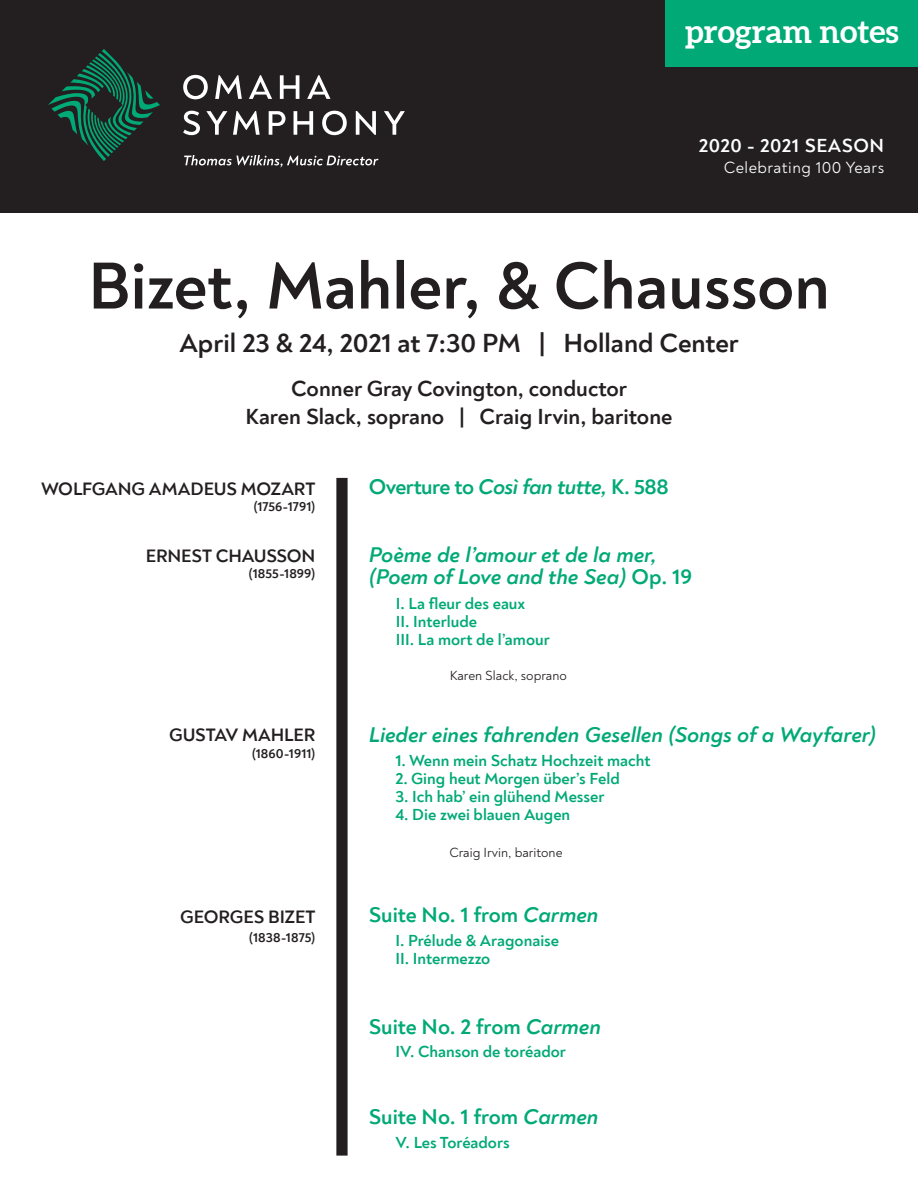
<style>
.page{position:relative;width:918px;height:1188px;background:#fff}
.page>*{position:absolute;margin:0;border:0;box-sizing:border-box;transform-origin:0 0}
.t1{font:700 67.5px "Noah";color:#231f20}
.t2{font:700 32.25px "Aleo";color:#fff}
.t3{font:700 27px "Noah";color:#231f20}
.t4{font:700 22.5px/28.5px "Noah";color:#231f20;text-align:center}
.t5{font:italic 700 21.9px/22.5px "Noah";color:#00a976}
.t6{font:700 21.9px "Noah";letter-spacing:-.005em;color:#00a976}
.t7{font:700 21.9px "Noah";letter-spacing:-.025em;color:#00a976}
.t8{font:700 19.5px "Noah";letter-spacing:.03em;color:#fff}
.t9{font:700 18.6px "Noah";letter-spacing:-.01em;color:#231f20}
.t10{font:700 16.5px/18px "Noah";color:#00a976}
.t11{font:16.5px "Noah";letter-spacing:.03em;color:#fff}
.t12{font:700 13.5px "Noah";letter-spacing:.005em;color:#231f20}
.t13{font:13.5px "Noah";color:#231f20}
.s1{font-style:italic}
.s2{font-style:normal}
</style>
<div class="page">
<div style="left:0;top:0;width:918px;height:212px;background:#231f20"></div>
<svg style="left:48px;top:49px;width:112px;height:112px"></svg>
<svg style="left:183px;top:111px;width:17px;height:24px"></svg>
<svg style="left:233px;top:111px;width:27px;height:24px"></svg>
<svg style="left:269px;top:111px;width:17px;height:24px"></svg>
<svg style="left:294px;top:111px;width:19px;height:24px"></svg>
<svg style="left:322px;top:111px;width:25px;height:24px"></svg>
<svg style="left:356px;top:111px;width:20px;height:24px"></svg>
<svg style="left:384px;top:111px;width:21px;height:24px"></svg>
<svg style="left:206px;top:111px;width:21px;height:24px"></svg>
<svg style="left:183px;top:75px;width:25px;height:24px"></svg>
<svg style="left:249px;top:75px;width:23px;height:24px"></svg>
<svg style="left:307px;top:75px;width:23px;height:24px"></svg>
<svg style="left:280px;top:75px;width:19px;height:24px"></svg>
<svg style="left:215px;top:75px;width:27px;height:24px"></svg>
<div style="left:665px;top:0;width:253px;height:66px;background:#00a976"></div>
<div style="left:336px;top:478px;width:12px;height:678px;background:#231f20"></div>
<svg style="left:184px;top:155px;width:195px;height:12px"></svg>
<h2 class="t2" style="left:685px;top:11px;width:215px">program notes</h2>
<p class="t8" style="left:699px;top:134px;width:187px">2020 - 2021 SEASON</p>
<p class="t11" style="left:724px;top:158px;width:162px">Celebrating 100 Years</p>
<h1 class="t1" style="left:88px;top:243px;width:743px">Bizet, Mahler, &amp; Chausson</h1>
<h3 class="t3" style="left:179px;top:326px;width:561px">April 23 &amp; 24, 2021 at 7:30 PM | Holland Center</h3>
<h3 class="t4" style="left:246px;top:374px;width:428px">Conner Gray Covington, conductor<br>Karen Slack, soprano | Craig Irvin, baritone</h3>
<p class="t9" style="left:41px;top:477px;width:276px">WOLFGANG AMADEUS MOZART</p>
<p class="t12" style="left:253px;top:498px;width:64px">(1756-1791)</p>
<p class="t9" style="left:146px;top:544px;width:171px">ERNEST CHAUSSON</p>
<p class="t12" style="left:249px;top:565px;width:68px">(1855-1899)</p>
<h3 class="t7" style="left:369px;top:473px;width:301px">Overture to <span class="s1">Così fan tutte,</span> K. 588</h3>
<h3 class="t5" style="left:369px;top:543px;width:325px">Poème de l’amour et de la mer, (Poem of Love and the Sea) <span class="s2">Op. 19</span></h3>
<p class="t10" style="left:396px;top:595px;width:156px">I. La fleur des eaux<br>II. Interlude<br>III. La mort de l’amour</p>
<p class="t13" style="left:450px;top:667px;width:119px">Karen Slack, soprano</p>
<p class="t9" style="left:169px;top:723px;width:148px">GUSTAV MAHLER</p>
<p class="t12" style="left:252px;top:745px;width:65px">(1860-1911)</p>
<h3 class="t5" style="left:369px;top:723px;width:509px">Lieder eines fahrenden Gesellen (Songs of a Wayfarer)</h3>
<p class="t10" style="left:395px;top:751px;width:257px">1. Wenn mein Schatz Hochzeit macht</p>
<p class="t10" style="left:395px;top:769px;width:226px">2. Ging heut Morgen über’s Feld</p>
<p class="t10" style="left:395px;top:787px;width:211px">3. Ich hab’ ein glühend Messer</p>
<p class="t10" style="left:395px;top:805px;width:176px">4. Die zwei blauen Augen</p>
<p class="t13" style="left:449px;top:845px;width:115px">Craig Irvin, baritone</p>
<p class="t9" style="left:180px;top:905px;width:137px">GEORGES BIZET</p>
<p class="t12" style="left:249px;top:929px;width:68px">(1838-1875)</p>
<h3 class="t6" style="left:369px;top:901px;width:231px">Suite No. 1 from <span class="s1">Carmen</span></h3>
<p class="t10" style="left:395px;top:932px;width:165px">I. Prélude &amp; Aragonaise<br>II. Intermezzo</p>
<h3 class="t6" style="left:369px;top:1013px;width:234px">Suite No. 2 from <span class="s1">Carmen</span></h3>
<p class="t10" style="left:395px;top:1043px;width:172px">IV. Chanson de toréador</p>
<h3 class="t6" style="left:369px;top:1103px;width:231px">Suite No. 1 from <span class="s1">Carmen</span></h3>
<p class="t10" style="left:395px;top:1133px;width:116px">V. Les Toréadors</p>
</div>
